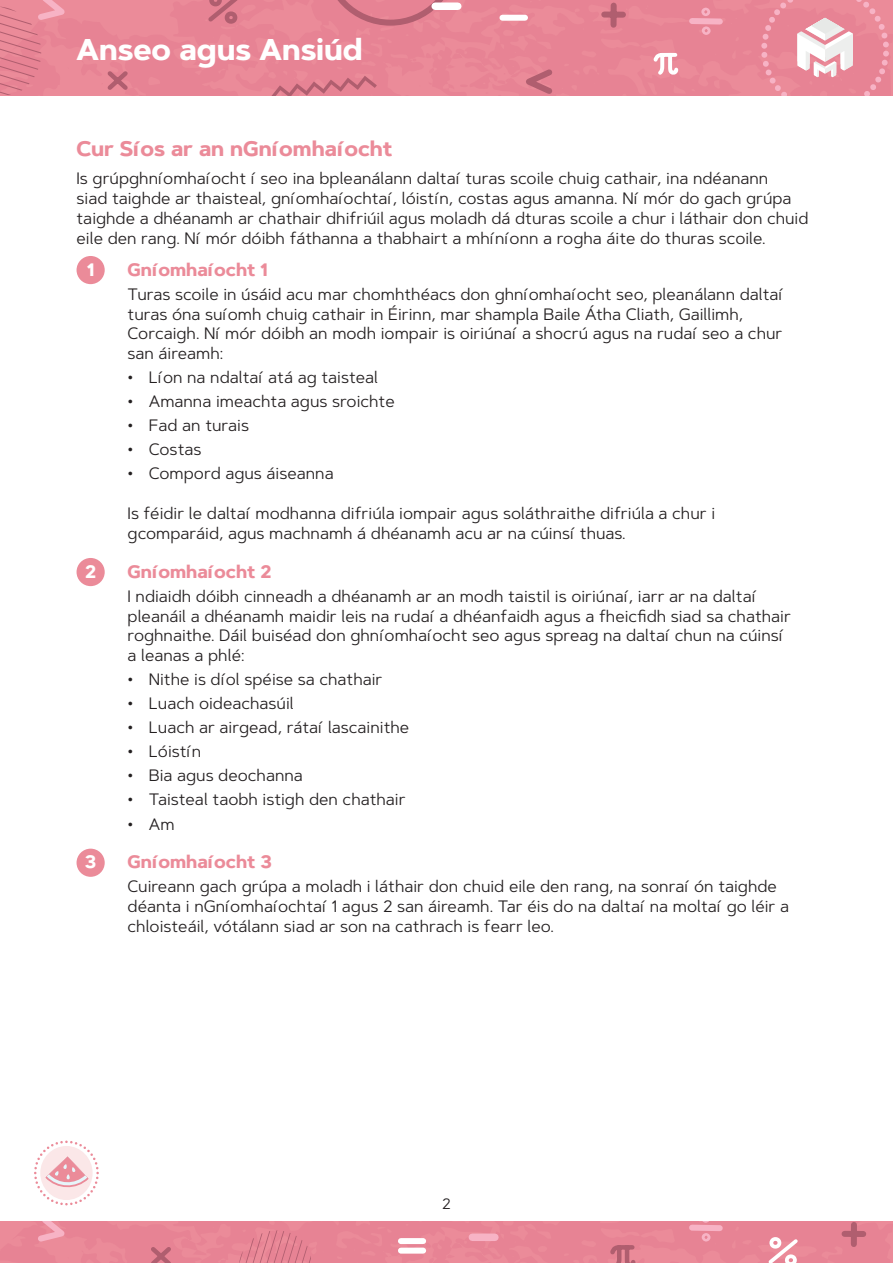
<style>
.page{position:relative;width:893px;height:1263px;background:#fff}
.page>*{position:absolute;margin:0;border:0;box-sizing:border-box;transform-origin:0 0}
.t1{font:700 30px "Artegra Sans";color:#fff}
.H2_Measure-PINK{font:700 21px "Artegra Sans";color:#eb8b99}
.H3_Measure-PINK{font:700 18px "Artegra Sans";color:#eb8b99}
.t2{font:700 18px "Artegra Sans";color:#fff}
.Body{font:16.5px/19.8px "Artegra Sans";color:#231f20}
.t3{font:15px "Artegra Sans";color:#231f20}
</style>
<div class="page">
<div style="left:0;top:0;width:893px;height:96px;background:#e78394"></div>
<svg style="left:271px;top:76px;width:106px;height:20px;background:#da7b8b"></svg>
<svg style="left:103px;top:67px;width:29px;height:27px"></svg>
<svg style="left:0;top:0;width:75px;height:95px;background:#e68796"></svg>
<svg style="left:514px;top:64px;width:43px;height:32px"></svg>
<div style="left:502px;top:15px;width:23px;height:6px;background:#fff"></div>
<svg style="left:686px;top:5px;width:40px;height:33px"></svg>
<div style="left:604px;top:12px;width:19px;height:6px;background:#b05e6f"></div>
<div style="left:610px;top:6px;width:7px;height:19px;background:#b05e6f"></div>
<svg style="left:652px;top:51px;width:28px;height:27px"></svg>
<svg style="left:323px;top:0;width:135px;height:26px;background:#dd7d8e"></svg>
<svg style="left:204px;top:0;width:38px;height:27px"></svg>
<svg style="left:761px;top:0;width:128px;height:96px;background:#eb9ba8"></svg>
<div style="left:435px;top:3px;width:23px;height:7px;background:#fff"></div>
<svg style="left:0;top:1221px;width:893px;height:42px;background:#e78797"></svg>
<svg style="left:34px;top:1140px;width:65px;height:65px"></svg>
<div style="left:77px;top:256px;width:28px;height:28px;background:#eb8b99;border-radius:50%"></div>
<div style="left:77px;top:558px;width:28px;height:28px;background:#eb8b99;border-radius:50%"></div>
<div style="left:77px;top:849px;width:28px;height:28px;background:#eb8b99;border-radius:50%"></div>
<h1 class="t1" style="left:77px;top:28px;width:288px">Anseo agus Ansiúd</h1>
<p class="H2_Measure-PINK" style="left:77px;top:133px;width:318px">Cur Síos ar an nGníomhaíocht</p>
<p class="Body" style="left:77px;top:168px;width:733px">Is grúpghníomhaíocht í seo ina bpleanálann daltaí turas scoile chuig cathair, ina ndéanann<br>siad taighde ar thaisteal, gníomhaíochtaí, lóistín, costas agus amanna. Ní mór do gach grúpa taighde a dhéanamh ar chathair dhifriúil agus moladh dá dturas scoile a chur i láthair don chuid eile den rang. Ní mór dóibh fáthanna a thabhairt a mhíníonn a rogha áite do thuras scoile.</p>
<h3 class="t2" style="left:87px;top:256px;width:9px">1</h3>
<p class="H3_Measure-PINK" style="left:128px;top:256px;width:142px">Gníomhaíocht 1</p>
<p class="Body" style="left:128px;top:284px;width:658px">Turas scoile in úsáid acu mar chomhthéacs don ghníomhaíocht seo, pleanálann daltaí turas óna suíomh chuig cathair in Éirinn, mar shampla Baile Átha Cliath, Gaillimh, Corcaigh. Ní mór dóibh an modh iompair is oiriúnaí a shocrú agus na rudaí seo a chur san áireamh:</p>
<p class="Body" style="left:128px;top:367px;width:252px">• Líon na ndaltaí atá ag taisteal</p>
<p class="Body" style="left:128px;top:391px;width:269px">• Amanna imeachta agus sroichte</p>
<p class="Body" style="left:128px;top:415px;width:123px">• Fad an turais</p>
<p class="Body" style="left:128px;top:439px;width:75px">• Costas</p>
<p class="Body" style="left:128px;top:463px;width:208px">• Compord agus áiseanna</p>
<p class="Body" style="left:128px;top:503px;width:589px">Is féidir le daltaí modhanna difriúla iompair agus soláthraithe difriúla a chur i gcomparáid, agus machnamh á dhéanamh acu ar na cúinsí thuas.</p>
<h3 class="t2" style="left:85px;top:558px;width:12px">2</h3>
<p class="H3_Measure-PINK" style="left:128px;top:558px;width:145px">Gníomhaíocht 2</p>
<p class="Body" style="left:128px;top:586px;width:665px">I ndiaidh dóibh cinneadh a dhéanamh ar an modh taistil is oiriúnaí, iarr ar na daltaí pleanáil a dhéanamh maidir leis na rudaí a dhéanfaidh agus a fheicfidh siad sa chathair roghnaithe. Dáil buiséad don ghníomhaíocht seo agus spreag na daltaí chun na cúinsí a leanas a phlé:</p>
<p class="Body" style="left:128px;top:669px;width:256px">• Nithe is díol spéise sa chathair</p>
<p class="Body" style="left:128px;top:693px;width:168px">• Luach oideachasúil</p>
<p class="Body" style="left:128px;top:717px;width:283px">• Luach ar airgead, rátaí lascainithe</p>
<p class="Body" style="left:128px;top:741px;width:75px">• Lóistín</p>
<p class="Body" style="left:128px;top:765px;width:177px">• Bia agus deochanna</p>
<p class="Body" style="left:128px;top:789px;width:280px">• Taisteal taobh istigh den chathair</p>
<p class="Body" style="left:128px;top:813px;width:48px">• Am</p>
<h3 class="t2" style="left:85px;top:849px;width:13px">3</h3>
<p class="H3_Measure-PINK" style="left:128px;top:849px;width:146px">Gníomhaíocht 3</p>
<p class="Body" style="left:128px;top:876px;width:663px">Cuireann gach grúpa a moladh i láthair don chuid eile den rang, na sonraí ón taighde déanta i nGníomhaíochtaí 1 agus 2 san áireamh. Tar éis do na daltaí na moltaí go léir a chloisteáil, vótálann siad ar son na cathrach is fearr leo.</p>
<p class="t3" style="left:442px;top:1193px;width:10px">2</p>
</div>
